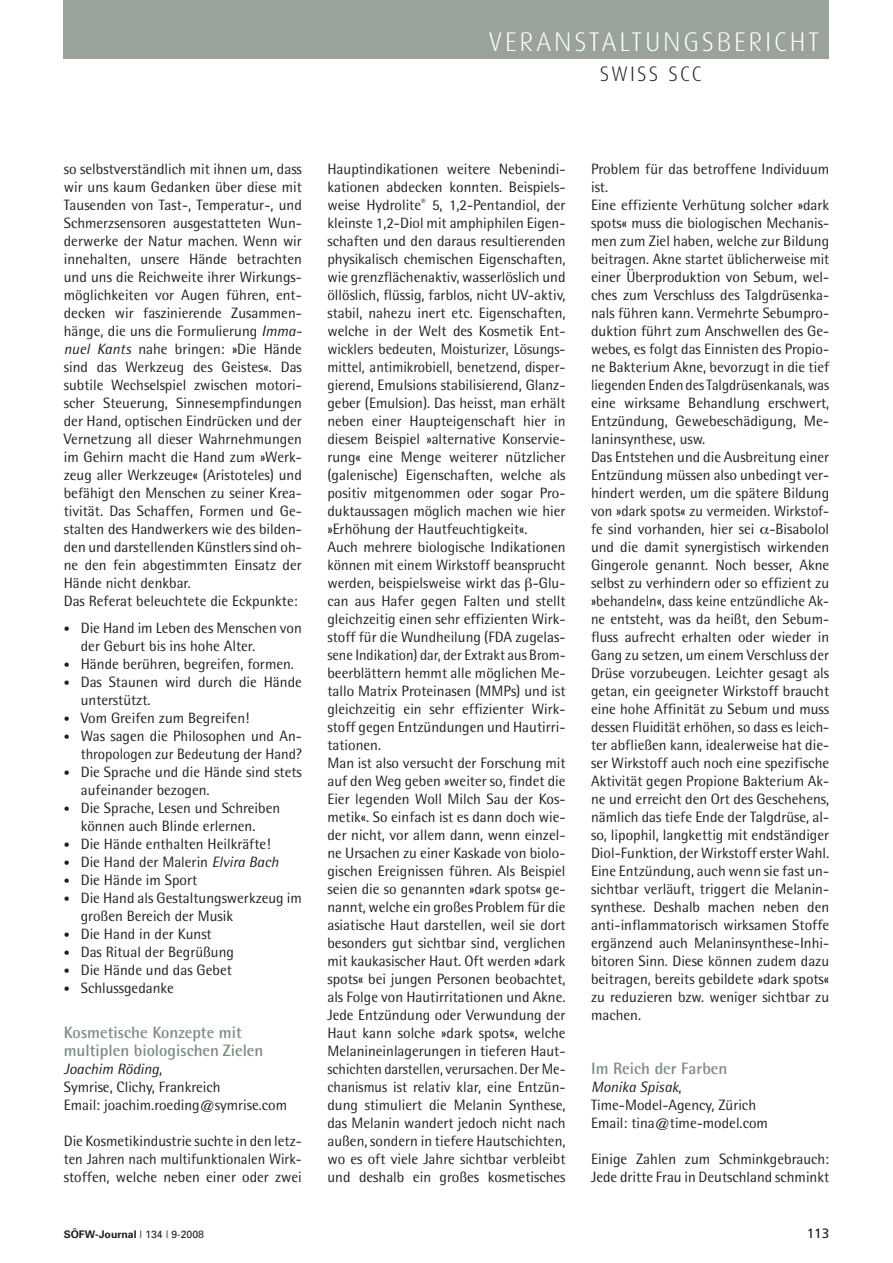
<style>
.page{position:relative;width:893px;height:1263px;background:#fff}
.page>*{position:absolute;margin:0;border:0;box-sizing:border-box;transform-origin:0 0}
.t1{font:300 27px "Dax";letter-spacing:.1em;color:#fff}
.t2{font:300 21px "Dax";letter-spacing:.095em;color:#231f20}
.t3{font:700 16.5px/18px "Rotis Semi Sans";color:#7f8c80}
.t4{font:15px/18px "Rotis Semi Sans";color:#231f20}
.t5{font:13.5px "Frutiger";color:#231f20}
.t6{font:700 10.5px "Univers";color:#231f20}
.s1{font-style:italic}
.s2{font-size:12px}
.s3{font-weight:400}
</style>
<div class="page">
<div style="left:64px;top:0;width:765px;height:58px;background:#9aa39a"></div>
<h1 class="t1" style="left:488px;top:32px;width:332px">VERANSTALTUNGSBERICHT</h1>
<h2 class="t2" style="left:600px;top:66px;width:103px">SWISS SCC</h2>
<p class="t4" style="left:64px;top:161px;width:240px">so selbstverständlich mit ihnen um, dass wir uns kaum Gedanken über diese mit Tausenden von Tast-, Temperatur-, und Schmerzsensoren ausgestatteten Wun&shy;derwerke der Natur machen. Wenn wir innehalten, unsere Hände betrachten und uns die Reichweite ihrer Wirkungs&shy;möglichkeiten vor Augen führen, ent&shy;decken wir faszinierende Zusammen&shy;hänge, die uns die Formulierung <span class="s1">Imma&shy;nuel Kants</span> nahe bringen: »Die Hände sind das Werkzeug des Geistes«. Das subtile Wechselspiel zwischen motori&shy;scher Steuerung, Sinnesempfindungen der Hand, optischen Eindrücken und der Vernetzung all dieser Wahrnehmungen im Gehirn macht die Hand zum »Werk&shy;zeug aller Werkzeuge« (Aristoteles) und befähigt den Menschen zu seiner Krea&shy;tivität. Das Schaffen, Formen und Ge&shy;stalten des Handwerkers wie des bilden&shy;den und darstellenden Künstlers sind oh&shy;ne den fein abgestimmten Einsatz der Hände nicht denkbar.<br>Das Referat beleuchtete die Eckpunkte:</p>
<p class="t4" style="left:81px;top:620px;width:223px;text-indent:-17px"><span class="s2">•</span> Die Hand im Leben des Menschen von der Geburt bis ins hohe Alter.</p>
<p class="t4" style="left:64px;top:656px;width:232px"><span class="s2">•</span> Hände berühren, begreifen, formen.</p>
<p class="t4" style="left:81px;top:674px;width:223px;text-indent:-17px"><span class="s2">•</span> Das Staunen wird durch die Hände unterstützt.</p>
<p class="t4" style="left:64px;top:710px;width:187px"><span class="s2">•</span> Vom Greifen zum Begreifen!</p>
<p class="t4" style="left:64px;top:728px;width:240px;text-align:right"><span class="s2">•</span> Was sagen die Philosophen und An&shy;thropologen zur Bedeutung der Hand?</p>
<p class="t4" style="left:81px;top:764px;width:223px;text-indent:-17px"><span class="s2">•</span> Die Sprache und die Hände sind stets aufeinander bezogen.</p>
<p class="t4" style="left:64px;top:800px;width:218px;text-align:center"><span class="s2">•</span> Die Sprache, Lesen und Schreiben können auch Blinde erlernen.</p>
<p class="t4" style="left:64px;top:836px;width:208px"><span class="s2">•</span> Die Hände enthalten Heilkräfte!</p>
<p class="t4" style="left:64px;top:854px;width:216px"><span class="s2">•</span> Die Hand der Malerin <span class="s1">Elvira Bach</span></p>
<p class="t4" style="left:64px;top:872px;width:135px"><span class="s2">•</span> Die Hände im Sport</p>
<p class="t4" style="left:81px;top:890px;width:223px;text-indent:-17px"><span class="s2">•</span> Die Hand als Gestaltungswerkzeug im großen Bereich der Musik</p>
<p class="t4" style="left:64px;top:926px;width:149px"><span class="s2">•</span> Die Hand in der Kunst</p>
<p class="t4" style="left:64px;top:944px;width:172px"><span class="s2">•</span> Das Ritual der Begrüßung</p>
<p class="t4" style="left:64px;top:962px;width:170px"><span class="s2">•</span> Die Hände und das Gebet</p>
<p class="t4" style="left:64px;top:980px;width:112px"><span class="s2">•</span> Schlussgedanke</p>
<p class="t3" style="left:64px;top:1025px;width:201px">Kosmetische Konzepte mit multiplen biologischen Zielen</p>
<p class="t4" style="left:64px;top:1061px;width:225px"><span class="s1">Joachim Röding</span>,<br>Symrise, Clichy, Frankreich<br>Email: joachim.roeding@symrise.com</p>
<p class="t4" style="left:64px;top:1133px;width:240px;text-align:justify">Die Kosmetikindustrie suchte in den letz&shy;ten Jahren nach multifunktionalen Wirk&shy;stoffen, welche neben einer oder zwei</p>
<p class="t4" style="left:327px;top:161px;width:240px">Hauptindikationen weitere Nebenindi&shy;kationen abdecken konnten. Beispiels&shy;weise Hydrolite<sup>®</sup> 5, 1,2-Pentandiol, der kleinste 1,2-Diol mit amphiphilen Eigen&shy;schaften und den daraus resultierenden physikalisch chemischen Eigenschaften, wie grenzflächenaktiv, wasserlöslich und öllöslich, flüssig, farblos, nicht UV-aktiv, stabil, nahezu inert etc. Eigenschaften, welche in der Welt des Kosmetik Ent&shy;wicklers bedeuten, Moisturizer, Lösungs&shy;mittel, antimikrobiell, benetzend, disper&shy;gierend, Emulsions stabilisierend, Glanz&shy;geber (Emulsion). Das heisst, man erhält neben einer Haupteigenschaft hier in diesem Beispiel »alternative Konservie&shy;rung« eine Menge weiterer nützlicher (galenische) Eigenschaften, welche als positiv mitgenommen oder sogar Pro&shy;duktaussagen möglich machen wie hier »Erhöhung der Hautfeuchtigkeit«.<br>Auch mehrere biologische Indikationen können mit einem Wirkstoff beansprucht werden, beispielsweise wirkt das -Glu&shy;can aus Hafer gegen Falten und stellt gleichzeitig einen sehr effizienten Wirk&shy;stoff für die Wundheilung (FDA zugelas&shy;sene Indikation) dar, der Extrakt aus Brom&shy;beerblättern hemmt alle möglichen Me&shy;tallo Matrix Proteinasen (MMPs) und ist gleichzeitig ein sehr effizienter Wirk&shy;stoff gegen Entzündungen und Hautirri&shy;tationen.<br>Man ist also versucht der Forschung mit auf den Weg geben »weiter so, findet die Eier legenden Woll Milch Sau der Kos&shy;metik«. So einfach ist es dann doch wie&shy;der nicht, vor allem dann, wenn einzel&shy;ne Ursachen zu einer Kaskade von biolo&shy;gischen Ereignissen führen. Als Beispiel seien die so genannten »dark spots« ge&shy;nannt, welche ein großes Problem für die asiatische Haut darstellen, weil sie dort besonders gut sichtbar sind, verglichen mit kaukasischer Haut. Oft werden »dark spots« bei jungen Personen beobachtet, als Folge von Hautirritationen und Akne.<br>Jede Entzündung oder Verwundung der Haut kann solche »dark spots«, welche Melanineinlagerungen in tieferen Haut&shy;schichten darstellen, verursachen. Der Me&shy;chanismus ist relativ klar, eine Entzün&shy;dung stimuliert die Melanin Synthese, das Melanin wandert jedoch nicht nach außen, sondern in tiefere Hautschichten, wo es oft viele Jahre sichtbar verbleibt und deshalb ein großes kosmetisches</p>
<p class="t4" style="left:591px;top:161px;width:240px">Problem für das betroffene Individuum ist.<br>Eine effiziente Verhütung solcher »dark spots« muss die biologischen Mechanis&shy;men zum Ziel haben, welche zur Bildung beitragen. Akne startet üblicherweise mit einer Überproduktion von Sebum, wel&shy;ches zum Verschluss des Talgdrüsenka&shy;nals führen kann. Vermehrte Sebumpro&shy;duktion führt zum Anschwellen des Ge&shy;webes, es folgt das Einnisten des Propio&shy;ne Bakterium Akne, bevorzugt in die tief liegenden Enden des Talgdrüsenkanals, was eine wirksame Behandlung erschwert, Entzündung, Gewebeschädigung, Me&shy;laninsynthese, usw.<br>Das Entstehen und die Ausbreitung einer Entzündung müssen also unbedingt ver&shy;hindert werden, um die spätere Bildung von »dark spots« zu vermeiden. Wirkstof&shy;fe sind vorhanden, hier sei -Bisabolol und die damit synergistisch wirkenden Gingerole genannt. Noch besser, Akne selbst zu verhindern oder so effizient zu »behandeln«, dass keine entzündliche Ak&shy;ne entsteht, was da heißt, den Sebum&shy;fluss aufrecht erhalten oder wieder in Gang zu setzen, um einem Verschluss der Drüse vorzubeugen. Leichter gesagt als getan, ein geeigneter Wirkstoff braucht eine hohe Affinität zu Sebum und muss dessen Fluidität erhöhen, so dass es leich&shy;ter abfließen kann, idealerweise hat die&shy;ser Wirkstoff auch noch eine spezifische Aktivität gegen Propione Bakterium Ak&shy;ne und erreicht den Ort des Geschehens, nämlich das tiefe Ende der Talgdrüse, al&shy;so, lipophil, langkettig mit endständiger Diol-Funktion, der Wirkstoff erster Wahl.<br>Eine Entzündung, auch wenn sie fast un&shy;sichtbar verläuft, triggert die Melanin&shy;synthese. Deshalb machen neben den anti-inflammatorisch wirksamen Stoffe ergänzend auch Melaninsynthese-Inhi&shy;bitoren Sinn. Diese können zudem dazu beitragen, bereits gebildete »dark spots« zu reduzieren bzw. weniger sichtbar zu machen.</p>
<p class="t3" style="left:591px;top:1061px;width:138px">Im Reich der Farben</p>
<p class="t4" style="left:591px;top:1079px;width:178px"><span class="s1">Monika Spisak</span>,<br>Time-Model-Agency, Zürich<br>Email: tina@time-model.com</p>
<p class="t4" style="left:591px;top:1151px;width:240px">Einige Zahlen zum Schminkgebrauch:<br>Jede dritte Frau in Deutschland schminkt</p>
<p class="t6" style="left:64px;top:1230px;width:142px">SÖFW-Journal <span class="s3">| 134 | 9-2008</span></p>
<p class="t5" style="left:807px;top:1227px;width:24px">113</p>
</div>
